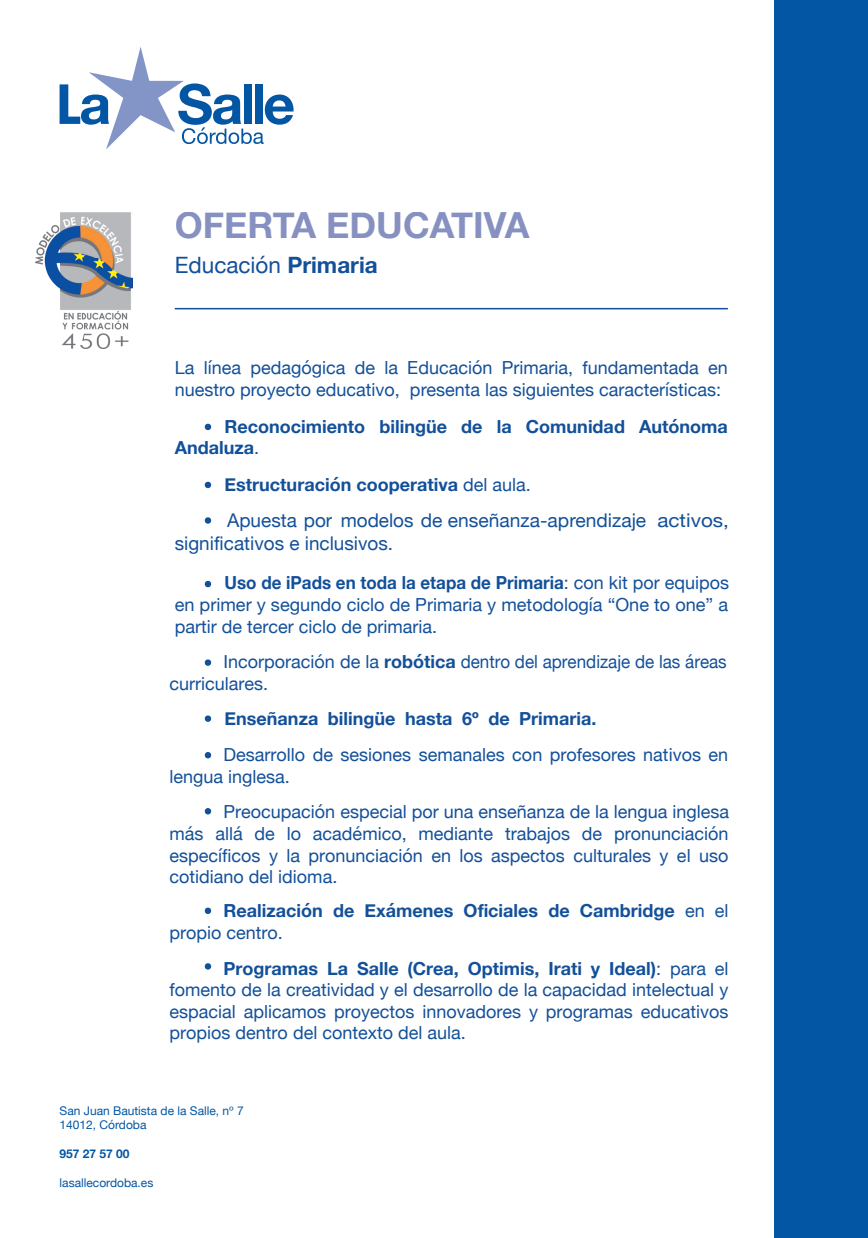
<style>
.page{position:relative;width:868px;height:1238px;background:#fff}
.page>*{position:absolute;margin:0;border:0;box-sizing:border-box;transform-origin:0 0}
.t1{font:700 36px "Helvetica Neue";color:#8691c2}
.t2{font:22.5px "Helvetica Neue";color:#13509a}
.t3{font:18.9px/22.6px "Helvetica Neue";color:#13509a}
.t4{font:18px/21.6px "Helvetica Neue";color:#13509a}
.t5{font:700 18px/21.6px "Helvetica Neue";color:#13509a}
.t6{font:12px/14.4px "Helvetica Neue";color:#0356a3}
.t7{font:700 12px "Helvetica Neue";color:#0356a3}
.s1{font-weight:700}
.s2{font-weight:400}
</style>
<div class="page">
<svg style="left:60px;top:47px;width:234px;height:102px"></svg>
<div style="left:774px;top:0;width:93px;height:1237px;background:#0356a3"></div>
<hr style="left:175px;top:308px;width:552px;height:1px;background:#12509c">
<svg style="left:205px;top:424px;width:6px;height:6px"></svg>
<svg style="left:205px;top:517px;width:6px;height:6px"></svg>
<svg style="left:205px;top:481px;width:6px;height:7px"></svg>
<svg style="left:205px;top:581px;width:6px;height:6px"></svg>
<svg style="left:205px;top:659px;width:6px;height:6px"></svg>
<svg style="left:205px;top:715px;width:6px;height:6px"></svg>
<svg style="left:205px;top:752px;width:6px;height:6px"></svg>
<svg style="left:205px;top:808px;width:6px;height:6px"></svg>
<svg style="left:205px;top:907px;width:6px;height:7px"></svg>
<svg style="left:205px;top:963px;width:6px;height:6px"></svg>
<img style="left:36px;top:213px;width:97px;height:136px">
<h1 class="t1" style="left:175px;top:197px;width:356px">OFERTA EDUCATIVA</h1>
<p class="t2" style="left:175px;top:249px;width:204px">Educación <span class="s1">Primaria</span></p>
<p class="t4" style="left:175px;top:358px;width:554px">La línea pedagógica de la Educación Primaria, fundamentada en nuestro proyecto educativo, presenta las siguientes características:</p>
<p class="t5" style="left:175px;top:416px;width:554px;text-indent:50px">Reconocimiento bilingüe de la Comunidad Autónoma<br>Andaluza<span class="s2">.</span></p>
<p class="t5" style="left:224px;top:474px;width:308px">Estructuración cooperativa <span class="s2">del aula.</span></p>
<p class="t3" style="left:175px;top:510px;width:555px;text-indent:52px">Apuesta por modelos de enseñanza-aprendizaje activos, significativos e inclusivos.</p>
<p class="t4" style="left:175px;top:573px;width:555px;text-align:justify;text-indent:50px"><span class="s1">Uso de iPads en toda la etapa de Primaria</span>: con kit por equipos en primer y segundo ciclo de Primaria y metodología “One to one” a partir de tercer ciclo de primaria.</p>
<p class="t4" style="left:169px;top:652px;width:558px;text-indent:54px">Incorporación de la <span class="s1">robótica</span> dentro del aprendizaje de las áreas curriculares.</p>
<p class="t5" style="left:224px;top:708px;width:373px">Enseñanza bilingüe hasta 6º de Primaria.</p>
<p class="t4" style="left:169px;top:745px;width:560px;text-indent:54px">Desarrollo de sesiones semanales con profesores nativos en lengua inglesa.</p>
<p class="t4" style="left:169px;top:802px;width:561px;text-align:justify;text-indent:54px">Preocupación especial por una enseñanza de la lengua inglesa más allá de lo académico, mediante trabajos de pronunciación específicos y la pronunciación en los aspectos culturales y el uso cotidiano del idioma.</p>
<p class="t5" style="left:169px;top:900px;width:560px;text-indent:54px">Realización de Exámenes Oficiales de Cambridge <span class="s2">en el propio centro.</span></p>
<p class="t4" style="left:169px;top:958px;width:560px;text-align:justify;text-indent:54px"><span class="s1">Programas La Salle (Crea, Optimis, Irati y Ideal)</span>: para el fomento de la creatividad y el desarrollo de la capacidad intelectual y espacial aplicamos proyectos innovadores y programas educativos propios dentro del contexto del aula.</p>
<p class="t6" style="left:60px;top:1103px;width:186px">San Juan Bautista de la Salle, nº 7<br>14012, Córdoba</p>
<p class="t7" style="left:60px;top:1144px;width:72px">957 27 57 00</p>
<p class="t6" style="left:60px;top:1175px;width:95px">lasallecordoba.es</p>
</div>
